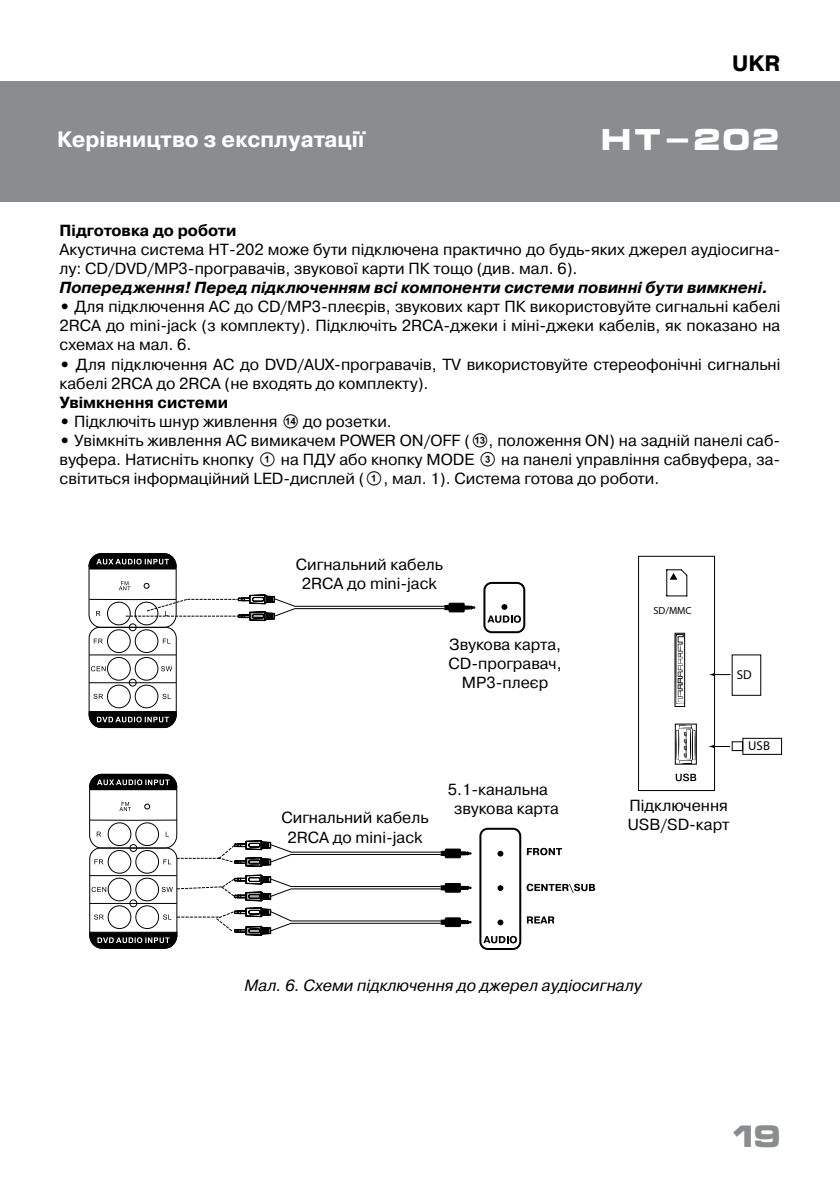
<style>
.page{position:relative;width:840px;height:1191px;background:#fff}
.page>*{position:absolute;margin:0;border:0;box-sizing:border-box;transform-origin:0 0}
.t1{font:700 30px "Micra";color:#8a8c8e}
.t2{font:700 29.2px "Micra";color:#fff}
.t3{font:700 22.2px "Pragmatica";color:#fff}
.t4{font:700 22.2px "Pragmatica";color:#000}
.t5{font:italic 16.2px "Pragmatica";color:#000}
.t6{font:16px/19px "Pragmatica";color:#000}
.t7{font:italic 700 16px "Pragmatica";color:#000}
.t8{font:700 16px "Pragmatica";color:#000}
.t9{font:12.8px "Myriad Pro";color:#000}
.t10{font:10.2px "Myriad Pro";color:#000}
.s1{font-weight:700}
.s2{font-family:"SVEN"}
</style>
<div class="page">
<div style="left:0;top:81px;width:839px;height:120px;background:#8a8c8e"></div>
<svg style="left:464px;top:606px;width:11px;height:3px"></svg>
<div style="left:449px;top:603px;width:15px;height:9px;background:#000"></div>
<div style="left:448px;top:603px;width:16px;height:9px;border:1px solid #000"></div>
<svg style="left:487px;top:604px;width:33px;height:19px"></svg>
<div style="left:483px;top:582px;width:42px;height:51px;border:2px solid #000;border-radius:7px"></div>
<svg style="left:88px;top:553px;width:362px;height:175px"></svg>
<svg style="left:460px;top:851px;width:11px;height:4px"></svg>
<div style="left:445px;top:849px;width:15px;height:8px;background:#000"></div>
<div style="left:445px;top:849px;width:15px;height:9px;border:1px solid #000"></div>
<svg style="left:460px;top:886px;width:11px;height:3px"></svg>
<div style="left:445px;top:883px;width:15px;height:9px;background:#000"></div>
<div style="left:445px;top:883px;width:15px;height:9px;border:1px solid #000"></div>
<svg style="left:460px;top:920px;width:11px;height:4px"></svg>
<div style="left:445px;top:918px;width:15px;height:8px;background:#000"></div>
<div style="left:445px;top:917px;width:15px;height:9px;border:1px solid #000"></div>
<svg style="left:526px;top:883px;width:69px;height:10px"></svg>
<svg style="left:483px;top:936px;width:33px;height:7px"></svg>
<svg style="left:526px;top:848px;width:35px;height:7px"></svg>
<svg style="left:526px;top:916px;width:28px;height:7px"></svg>
<svg style="left:497px;top:885px;width:6px;height:6px"></svg>
<svg style="left:497px;top:919px;width:6px;height:6px"></svg>
<svg style="left:497px;top:850px;width:6px;height:6px"></svg>
<div style="left:479px;top:827px;width:42px;height:123px;border:2px solid #000;border-radius:7px"></div>
<svg style="left:89px;top:773px;width:357px;height:176px"></svg>
<svg style="left:638px;top:555px;width:143px;height:236px"></svg>
<h3 class="t4" style="left:731px;top:49px;width:50px">UKR</h3>
<h3 class="t3" style="left:57px;top:124px;width:308px">Керівництво з експлуатації</h3>
<h2 class="t2" style="left:600px;top:124px;width:181px">HT-202</h2>
<p class="t8" style="left:60px;top:220px;width:178px">Підготовка до роботи</p>
<p class="t6" style="left:60px;top:240px;width:722px">Акустична система HT-202 може бути підключена практично до будь-яких джерел аудіосигна&shy;лу: CD/DVD/MP3-програвачів, звукової карти ПК тощо (див. мал. 6).</p>
<p class="t7" style="left:60px;top:277px;width:709px">Попередження! Перед підключенням всі компоненти системи повинні бути вимкнені.</p>
<p class="t6" style="left:60px;top:297px;width:722px;text-align:justify"><span class="s1">•</span> Для підключення АС до CD/MP3-плеєрів, звукових карт ПК використовуйте сигнальні кабелі 2RCA до mini-jack (з комплекту). Підключіть 2RCA-джеки і міні-джеки кабелів, як показано на схемах на мал. 6.</p>
<p class="t6" style="left:60px;top:355px;width:722px"><span class="s1">•</span> Для підключення АС до DVD/AUX-програвачів, TV використовуйте стереофонічні сигнальні кабелі 2RCA до 2RCA (не входять до комплекту).</p>
<p class="t8" style="left:60px;top:392px;width:170px">Увімкнення системи</p>
<p class="t6" style="left:60px;top:412px;width:333px"><span class="s1">•</span> Підключіть шнур живлення <span class="s2">N</span> до розетки.</p>
<p class="t6" style="left:60px;top:431px;width:721px;text-align:justify"><span class="s1">•</span> Увімкніть живлення АС вимикачем POWER ON/OFF (<span class="s2">M</span>, положення ON) на задній панелі саб&shy;вуфера. Натисніть кнопку <span class="s2">A</span> на ПДУ або кнопку MODE <span class="s2">C</span> на панелі управління сабвуфера, за&shy;світиться інформаційний LED-дисплей (<span class="s2">A</span>, мал. 1). Cистема готова до роботи.</p>
<p class="t6" style="left:296px;top:555px;width:149px;text-align:center">Cигнальний кабель<br>2RCA до mini-jack</p>
<p class="t6" style="left:448px;top:635px;width:115px;text-align:center">Звукова карта,<br>CD-програвач,<br>MP3-плеєр</p>
<p class="t6" style="left:281px;top:808px;width:149px;text-align:center">Cигнальний кабель<br>2RCA до mini-jack</p>
<p class="t6" style="left:454px;top:780px;width:106px;text-indent:-6px">5.1-канальна звукова карта</p>
<p class="t10" style="left:653px;top:604px;width:39px">SD/MMC</p>
<p class="t9" style="left:736px;top:666px;width:16px">SD</p>
<p class="t6" style="left:627px;top:795px;width:103px">Підключення<br>USB/SD-карт</p>
<p class="t9" style="left:747px;top:738px;width:23px">USB</p>
<p class="t5" style="left:244px;top:975px;width:398px">Мал. 6. Схеми підключення до джерел аудіосигналу</p>
<h1 class="t1" style="left:727px;top:1120px;width:56px">19</h1>
</div>
